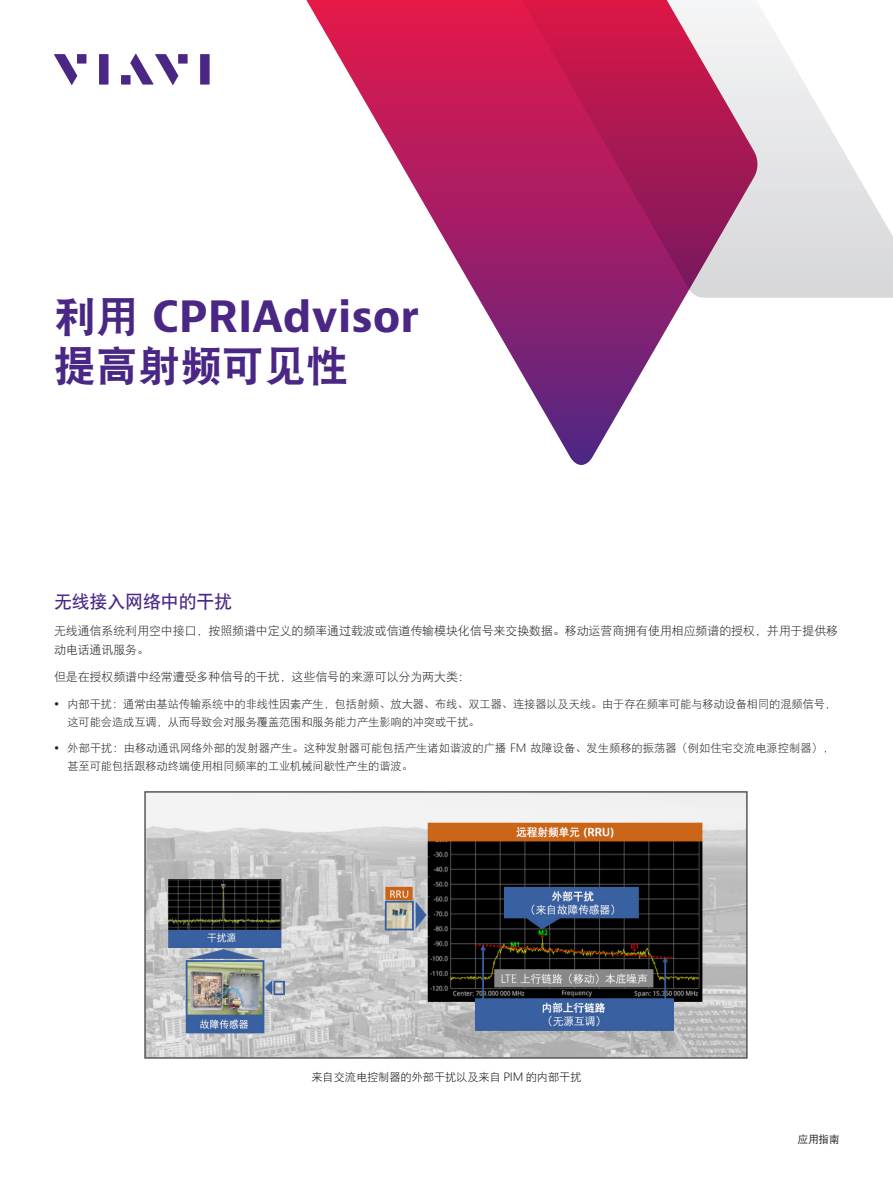
<style>
.page{position:relative;width:893px;height:1191px;background:#fff}
.page>*{position:absolute;margin:0;border:0;box-sizing:border-box;transform-origin:0 0}
.t1{font:700 42px "Bernino Sans";color:#4a2785}
.t2{font:42px "DFP Hei W9";color:#4a2785}
.Header_12_16{font:18px "DFP Hei W7";letter-spacing:-.01em;color:#4a2785}
.Body_text_8_12_5{font:12px/18.8px "DFP Hei W3";letter-spacing:-.01em;color:#231f20}
.t3{font:11.25px/18px "DFP Hei W3";letter-spacing:-.01em;color:#231f20}
.t4{font:11.25px "DFP Hei W3";letter-spacing:-.01em;color:#110a0c}
.t5{font:10.5px "DFP Hei W5";color:#231f20}
.s1{font-family:"DFP Hei W9";font-weight:400}
.s2{font-family:"Bernino Sans";font-weight:300}
</style>
<div class="page">
<svg style="left:306px;top:0;width:379px;height:465px"></svg>
<svg style="left:508px;top:1px;width:14px;height:297px;background:#b91b5c"></svg>
<svg style="left:522px;top:1px;width:371px;height:297px"></svg>
<svg style="left:54px;top:54px;width:23px;height:31px"></svg>
<div style="left:77px;top:54px;width:9px;height:10px;background:#4a2785"></div>
<div style="left:99px;top:54px;width:10px;height:31px;background:#4a2785"></div>
<div style="left:178px;top:54px;width:10px;height:10px;background:#4a2785"></div>
<div style="left:200px;top:54px;width:10px;height:31px;background:#4a2785"></div>
<svg style="left:130px;top:54px;width:48px;height:31px"></svg>
<div style="left:121px;top:75px;width:10px;height:10px;background:#4a2785"></div>
<img style="left:147px;top:794px;width:598px;height:261px">
<div style="left:144px;top:791px;width:604px;height:267px;border:2px solid #57585a"></div>
<h1 class="t1" style="left:54px;top:289px;width:366px"><span class="s1">利用</span> CPRIAdvisor</h1>
<h1 class="t2" style="left:54px;top:345px;width:295px">提高射频可见性</h1>
<p class="Header_12_16" style="left:54px;top:592px;width:180px">无线接入网络中的干扰</p>
<p class="Body_text_8_12_5" style="left:54px;top:621px;width:786px">无线通信系统利用空中接口，按照频谱中定义的频率通过载波或信道传输模块化信号来交换数据。移动运营商拥有使用相应频谱的授权，并用于提供移动电话通讯服务。</p>
<p class="Body_text_8_12_5" style="left:54px;top:667px;width:417px">但是在授权频谱中经常遭受多种信号的干扰，这些信号的来源可以分为两大类：</p>
<p class="t3" style="left:68px;top:695px;width:770px">内部干扰：通常由基站传输系统中的非线性因素产生，包括射频、放大器、布线、双工器、连接器以及天线。由于存在频率可能与移动设备相同的混频信号，这可能会造成互调，从而导致会对服务覆盖范围和服务能力产生影响的冲突或干扰。</p>
<p class="t3" style="left:68px;top:739px;width:768px">外部干扰：由移动通讯网络外部的发射器产生。这种发射器可能包括产生诸如谐波的广播 <span class="s2">FM</span> 故障设备、发生频移的振荡器（例如住宅交流电源控制器），甚至可能包括跟移动终端使用相同频率的工业机械间歇性产生的谐波。</p>
<p class="t4" style="left:311px;top:1071px;width:272px">来自交流电控制器的外部干扰以及来自 <span class="s2">PIM</span> 的内部干扰</p>
<p class="t5" style="left:798px;top:1134px;width:43px">应用指南</p>
</div>
